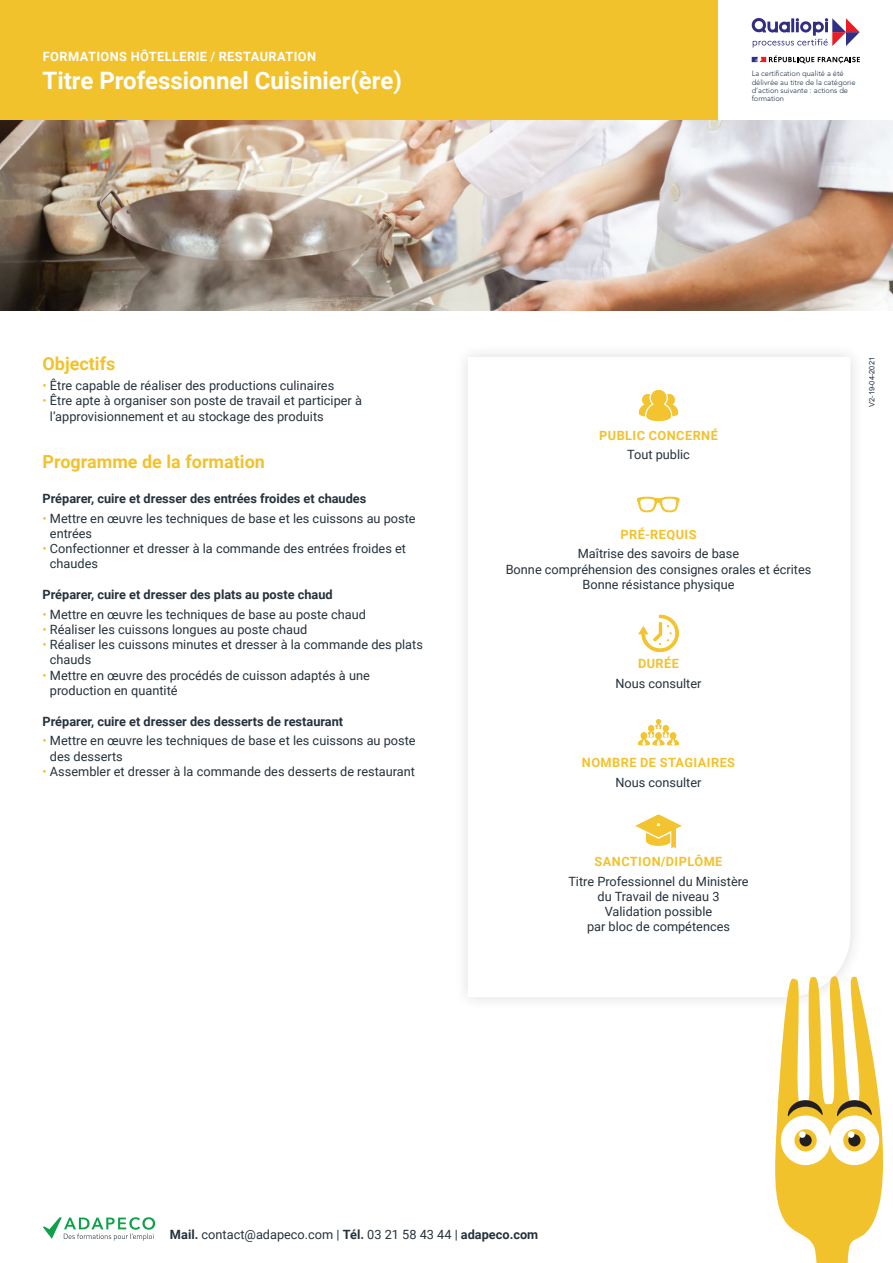
<style>
.page{position:relative;width:893px;height:1263px;background:#fff}
.page>*{position:absolute;margin:0;border:0;box-sizing:border-box;transform-origin:0 0}
.t1{font:700 24px "Roboto";color:#fff}
.t2{font:700 18px "Roboto";color:#f2c22d}
.t3{font:12.75px/15.3px "Roboto";color:#26323c}
.t4{font:700 12.75px "Roboto";color:#26323c}
.t5{font:700 12.75px "Roboto";letter-spacing:.035em;color:#f2c22d}
.t6{font:700 12.75px "Roboto";letter-spacing:.035em;color:#fff}
.t7{font:300 7.5px/8.2px "Avenir";color:#1d2e45}
.t8{font:7.5px "Arial";color:#26323c}
.s1{color:#f2c22d}
.s2{font-weight:700}
</style>
<div class="page">
<img style="left:0;top:119px;width:893px;height:191px">
<div style="left:0;top:0;width:893px;height:119px;background:#f2c22d"></div>
<img style="left:638px;top:390px;width:41px;height:31px">
<img style="left:637px;top:496px;width:43px;height:17px">
<img style="left:638px;top:614px;width:41px;height:38px">
<img style="left:637px;top:719px;width:43px;height:27px">
<img style="left:635px;top:814px;width:47px;height:35px">
<svg style="left:775px;top:976px;width:108px;height:287px"></svg>
<svg style="left:43px;top:1217px;width:112px;height:24px"></svg>
<div style="left:719px;top:0;width:174px;height:119px;background:#fff"></div>
<svg style="left:752px;top:18px;width:108px;height:30px"></svg>
<svg style="left:752px;top:55px;width:108px;height:8px"></svg>
<p class="t6" style="left:43px;top:47px;width:275px">FORMATIONS HÔTELLERIE / RESTAURATION</p>
<h1 class="t1" style="left:43px;top:64px;width:361px">Titre Professionnel Cuisinier(ère)</h1>
<p class="t7" style="left:752px;top:70px;width:105px">La certification qualité a été délivrée au titre de la catégorie d’action suivante : actions de formation</p>
<h2 class="t2" style="left:43px;top:351px;width:74px">Objectifs</h2>
<p class="t3" style="left:43px;top:377px;width:293px"><span class="s1">•</span> Être capable de réaliser des productions culinaires</p>
<p class="t3" style="left:50px;top:393px;width:314px;text-indent:-7px"><span class="s1">•</span> Être apte à organiser son poste de travail et participer à l’approvisionnement et au stockage des produits</p>
<h2 class="t2" style="left:43px;top:449px;width:224px">Programme de la formation</h2>
<p class="t4" style="left:43px;top:489px;width:325px">Préparer, cuire et dresser des entrées froides et chaudes</p>
<p class="t3" style="left:50px;top:510px;width:367px;text-indent:-7px"><span class="s1">•</span> Mettre en œuvre les techniques de base et les cuissons au poste entrées</p>
<p class="t3" style="left:50px;top:540px;width:358px;text-indent:-7px"><span class="s1">•</span> Confectionner et dresser à la commande des entrées froides et chaudes</p>
<p class="t4" style="left:43px;top:585px;width:292px">Préparer, cuire et dresser des plats au poste chaud</p>
<p class="t3" style="left:43px;top:606px;width:325px"><span class="s1">•</span> Mettre en œuvre les techniques de base au poste chaud</p>
<p class="t3" style="left:43px;top:621px;width:266px"><span class="s1">•</span> Réaliser les cuissons longues au poste chaud</p>
<p class="t3" style="left:50px;top:636px;width:374px;text-indent:-7px"><span class="s1">•</span> Réaliser les cuissons minutes et dresser à la commande des plats chauds</p>
<p class="t3" style="left:50px;top:667px;width:321px;text-indent:-7px"><span class="s1">•</span> Mettre en œuvre des procédés de cuisson adaptés à une production en quantité</p>
<p class="t4" style="left:43px;top:712px;width:302px">Préparer, cuire et dresser des desserts de restaurant</p>
<p class="t3" style="left:50px;top:732px;width:367px;text-indent:-7px"><span class="s1">•</span> Mettre en œuvre les techniques de base et les cuissons au poste des desserts</p>
<p class="t3" style="left:43px;top:763px;width:374px"><span class="s1">•</span> Assembler et dresser à la commande des desserts de restaurant</p>
<p class="t5" style="left:599px;top:426px;width:120px">PUBLIC CONCERNÉ</p>
<p class="t3" style="left:627px;top:447px;width:64px">Tout public</p>
<p class="t5" style="left:620px;top:525px;width:78px">PRÉ-REQUIS</p>
<p class="t3" style="left:506px;top:545px;width:307px;text-align:center">Maîtrise des savoirs de base<br>Bonne compréhension des consignes orales et écrites<br>Bonne résistance physique</p>
<p class="t5" style="left:638px;top:655px;width:42px">DURÉE</p>
<p class="t3" style="left:615px;top:675px;width:88px">Nous consulter</p>
<p class="t5" style="left:582px;top:754px;width:155px">NOMBRE DE STAGIAIRES</p>
<p class="t3" style="left:615px;top:774px;width:88px">Nous consulter</p>
<p class="t5" style="left:595px;top:852px;width:129px">SANCTION/DIPLÔME</p>
<p class="t3" style="left:568px;top:873px;width:182px;text-align:center">Titre Professionnel du Ministère du Travail de niveau 3<br>Validation possible<br>par bloc de compétences</p>
<p class="t8" style="left:867px;top:407px;width:52px;rotate:-90deg">V2-19-04-2021</p>
<p class="t3" style="left:170px;top:1227px;width:370px"><span class="s2">Mail.</span> contact@adapeco.com | <span class="s2">Tél.</span> 03 21 58 43 44 | <span class="s2">adapeco.com</span></p>
</div>
